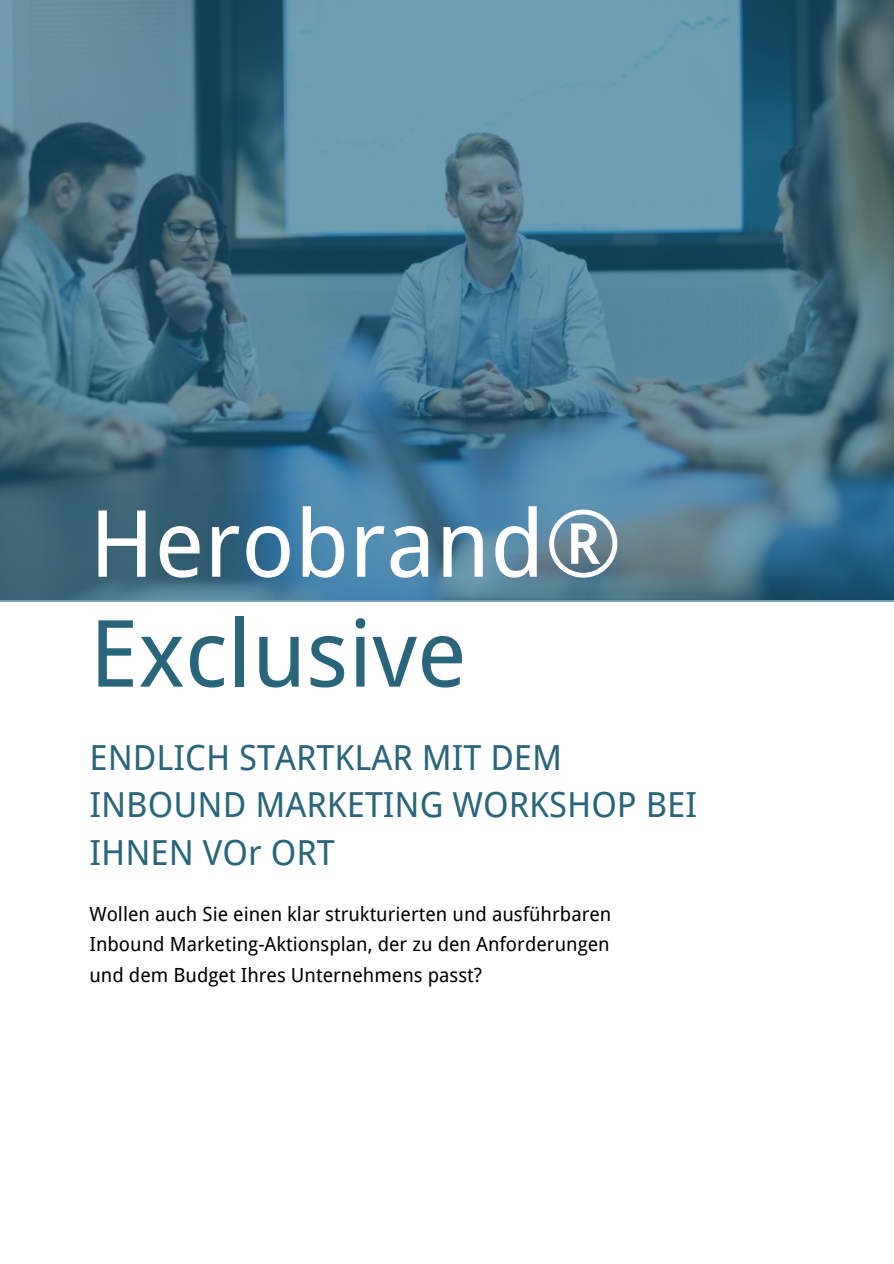
<style>
.page{position:relative;width:894px;height:1264px;background:#fff}
.page>*{position:absolute;margin:0;border:0;box-sizing:border-box;transform-origin:0 0}
.t1{font:92.85px "Droid Sans";color:#fff}
.t2{font:92.85px "Droid Sans";color:#29657b}
.t3{font:34.5px/47.2px "Droid Sans";color:#29657b}
.t4{font:19.5px/30.5px "Droid Sans";color:#000;text-align:justify}
</style>
<div class="page">
<svg style="left:0;top:0;width:893px;height:601px;background:#4d7a90"></svg>
<h1 class="t1" style="left:89px;top:490px;width:534px">Herobrand®</h1>
<h1 class="t2" style="left:89px;top:600px;width:378px">Exclusive</h1>
<h2 class="t3" style="left:89px;top:734px;width:609px">ENDLICH STARTKLAR MIT DEM<br>INBOUND MARKETING WORKSHOP BEI<br>IHNEN VOr ORT</h2>
<p class="t4" style="left:89px;top:898px;width:523px">Wollen auch Sie einen klar strukturierten und ausführbaren Inbound Marketing-Aktionsplan, der zu den Anforderungen und dem Budget Ihres Unternehmens passt?</p>
</div>
